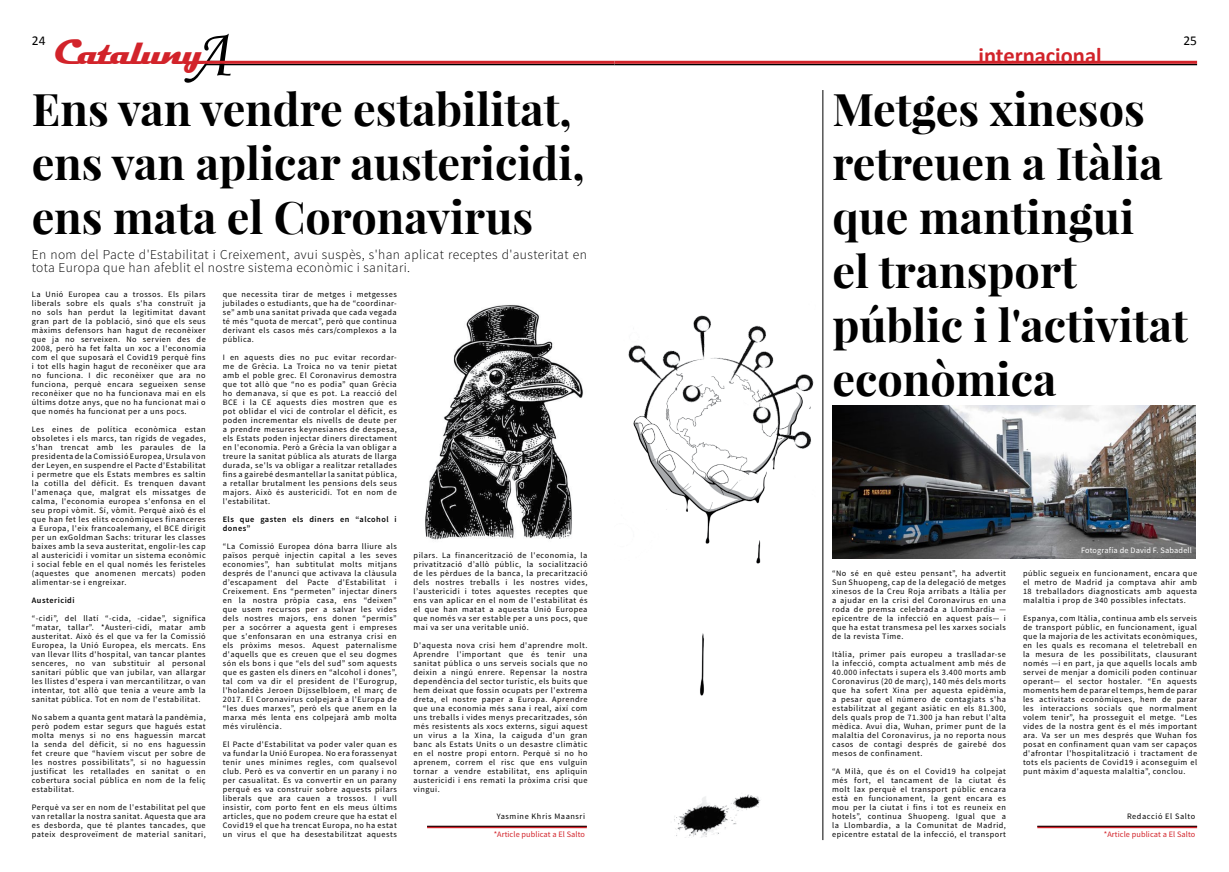
<style>
.page{position:relative;width:1229px;height:872px;background:#fff}
.page>*{position:absolute;margin:0;border:0;box-sizing:border-box;transform-origin:0 0}
.t1{font:700 45px/54px "Playfair Display";color:#000}
.t2{font:700 36px "Magneto";letter-spacing:-.08em;color:#d2232a}
.t3{font:700 22.5px "Calibri";color:#d2232a}
.t4{font:300 13.5px/13.5px "Source Sans Pro";letter-spacing:.03em;color:#000}
.t5{font:13.5px "Calibri";color:#000}
.t6{font:8.25px/9px "Source Sans Pro";letter-spacing:.06em;color:#000;text-align:justify}
.t7{font:600 8.25px/9px "Source Sans Pro";letter-spacing:.06em;color:#000}
.t8{font:8.25px "Source Sans Pro";letter-spacing:.01em;color:#d2232a}
.t9{font:8.25px "Source Sans Pro";letter-spacing:.02em;color:#fff}
.s1{font-family:"Monotype Corsiva";font-weight:400;font-size:67.5px;color:#000}
</style>
<div class="page">
<hr style="left:205px;top:64px;width:409px;height:1px;background:#000">
<hr style="left:197px;top:61px;width:417px;height:3px;background:#d2232a">
<hr style="left:614px;top:64px;width:583px;height:1px;background:#000">
<hr style="left:614px;top:61px;width:583px;height:3px;background:#d2232a">
<hr style="left:427px;top:826px;width:160px;height:2px;background:#d2232a">
<hr style="left:427px;top:826px;width:160px;height:1px;background:#000">
<img style="left:628px;top:315px;width:186px;height:522px">
<hr style="left:1037px;top:826px;width:160px;height:2px;background:#d2232a">
<hr style="left:1037px;top:826px;width:160px;height:1px;background:#000">
<img style="left:832px;top:405px;width:363px;height:153px">
<img style="left:425px;top:305px;width:158px;height:235px">
<hr style="left:822px;top:90px;width:1px;height:750px;background:#000">
<h2 class="t2" style="left:54px;top:31px;width:177px">Cataluny<span class="s1">A</span></h2>
<h1 class="t1" style="left:32px;top:82px;width:554px">Ens van vendre estabilitat, ens van aplicar austericidi, ens mata el Coronavirus</h1>
<h3 class="t5" style="left:32px;top:32px;width:15px">24</h3>
<h3 class="t5" style="left:1183px;top:32px;width:15px">25</h3>
<h3 class="t3" style="left:978px;top:41px;width:125px">internacional</h3>
<h1 class="t1" style="left:832px;top:82px;width:357px">Metges xinesos retreuen a Itàlia que mantingui<br>el transport públic i l'activitat econòmica</h1>
<h3 class="t4" style="left:32px;top:247px;width:557px">En nom del Pacte d'Estabilitat i Creixement, avui suspès, s'han aplicat receptes d'austeritat en tota Europa que han afeblit el nostre sistema econòmic i sanitari.</h3>
<p class="t6" style="left:32px;top:290px;width:175px">La Unió Europea cau a trossos. Els pilars liberals sobre els quals s'ha construït ja no sols han perdut la legitimitat davant gran part de la població, sinó que els seus màxims defensors han hagut de reconèixer que ja no serveixen. No servien des de 2008, però ha fet falta un xoc a l'economia com el que suposarà el Covid19 perquè fins i tot ells hagin hagut de reconèixer que ara no funciona. I dic reconèixer que ara no funciona, perquè encara segueixen sense reconèixer que no ha funcionava mai en els últims dotze anys, que no ha funcionat mai o que només ha funcionat per a uns pocs.</p>
<p class="t6" style="left:32px;top:425px;width:175px">Les eines de política econòmica estan obsoletes i els marcs, tan rígids de vegades, s'han trencat amb les paraules de la presidenta de la Comissió Europea, Ursula von der Leyen, en suspendre el Pacte d'Estabilitat i permetre que els Estats membres es saltin la cotilla del dèficit. Es trenquen davant l'amenaça que, malgrat els missatges de calma, l'economia europea s'enfonsa en el seu propi vòmit. Sí, vòmit. Perquè això és el que han fet les elits econòmiques financeres a Europa, l'eix francoalemany, el BCE dirigit per un exGoldman Sachs: triturar les classes baixes amb la seva austeritat, engolir-les cap al austericidi i vomitar un sistema econòmic i social feble en el qual només les feristeles (aquestes que anomenen mercats) poden alimentar-se i engreixar.</p>
<p class="t7" style="left:32px;top:596px;width:44px">Austericidi</p>
<p class="t6" style="left:32px;top:614px;width:175px">“-cidi”, del llatí “-cida, -cidae”, significa “matar, tallar”. *Austeri-cidi, matar amb austeritat. Això és el que va fer la Comissió Europea, la Unió Europea, els mercats. Ens van llevar llits d'hospital, van tancar plantes senceres, no van substituir al personal sanitari públic que van jubilar, van allargar les llistes d'espera i van mercantilitzar, o van intentar, tot allò que tenia a veure amb la sanitat pública. Tot en nom de l'estabilitat.</p>
<p class="t6" style="left:32px;top:713px;width:175px">No sabem a quanta gent matarà la pandèmia, però podem estar segurs que hagués estat molta menys si no ens haguessin marcat la senda del dèficit, si no ens haguessin fet creure que “havíem viscut per sobre de les nostres possibilitats”, si no haguessin justificat les retallades en sanitat o en cobertura social pública en nom de la feliç estabilitat.</p>
<p class="t6" style="left:32px;top:803px;width:175px">Perquè va ser en nom de l'estabilitat pel que van retallar la nostra sanitat. Aquesta que ara es desborda, que té plantes tancades, que pateix desproveïment de material sanitari,</p>
<p class="t6" style="left:223px;top:290px;width:176px">que necessita tirar de metges i metgesses jubilades o estudiants, que ha de “coordinar&shy;se” amb una sanitat privada que cada vegada té més “quota de mercat”, però que continua derivant els casos més cars/complexos a la pública.</p>
<p class="t6" style="left:223px;top:353px;width:176px">I en aquests dies no puc evitar recordar&shy;me de Grècia. La Troica no va tenir pietat amb el poble grec. El Coronavirus demostra que tot allò que “no es podia” quan Grècia ho demanava, sí que es pot. La reacció del BCE i la CE aquests dies mostren que es pot oblidar el vici de controlar el dèficit, es poden incrementar els nivells de deute per a prendre mesures keynesianes de despesa, els Estats poden injectar diners directament en l'economia. Però a Grècia la van obligar a treure la sanitat pública als aturats de llarga durada, se'ls va obligar a realitzar retallades fins a gairebé desmantellar la sanitat pública, a retallar brutalment les pensions dels seus majors. Això és austericidi. Tot en nom de l'estabilitat.</p>
<p class="t7" style="left:223px;top:515px;width:176px">Els que gasten els diners en “alcohol i dones”</p>
<p class="t6" style="left:223px;top:542px;width:176px">“La Comissió Europea dóna barra lliure als països perquè injectin capital a les seves economies”, han subtitulat molts mitjans després de l'anunci que activava la clàusula d’escapament del Pacte d'Estabilitat i Creixement. Ens “permeten” injectar diners en la nostra pròpia casa, ens “deixen” que usem recursos per a salvar les vides dels nostres majors, ens donen “permís” per a socórrer a aquesta gent i empreses que s'enfonsaran en una estranya crisi en els pròxims mesos. Aquest paternalisme d'aquells que es creuen que el seu dogmes són els bons i que “els del sud” som aquests que es gasten els diners en “alcohol i dones”, tal com va dir el president de l'Eurogrup, l'holandès Jeroen Dijsselbloem, el març de 2017. El Coronavirus colpejarà a l'Europa de “les dues marxes”, però els que anem en la marxa més lenta ens colpejarà amb molta més virulència.</p>
<p class="t6" style="left:223px;top:740px;width:176px">El Pacte d'Estabilitat va poder valer quan es va fundar la Unió Europea. No era forassenyat tenir unes mínimes regles, com qualsevol club. Però es va convertir en un parany i no per casualitat. Es va convertir en un parany perquè es va construir sobre aquests pilars liberals que ara cauen a trossos. I vull insistir, com porto fent en els meus últims articles, que no podem creure que ha estat el Covid19 el que ha trencat Europa, no ha estat un virus el que ha desestabilitzat aquests</p>
<p class="t9" style="left:1081px;top:545px;width:112px">Fotografía de David F. Sabadell</p>
<p class="t6" style="left:414px;top:551px;width:175px">pilars. La financerització de l'economia, la privatització d’allò públic, la socialització de les pèrdues de la banca, la precarització dels nostres treballs i les nostres vides, l’austericidi i totes aquestes receptes que ens van aplicar en el nom de l'estabilitat és el que han matat a aquesta Unió Europea que només va ser estable per a uns pocs, que mai va ser una veritable unió.</p>
<p class="t6" style="left:414px;top:641px;width:175px">D'aquesta nova crisi hem d'aprendre molt.<br>Aprendre l'important que és tenir una sanitat pública o uns serveis socials que no deixin a ningú enrere. Repensar la nostra dependència del sector turístic, els buits que hem deixat que fossin ocupats per l'extrema dreta, el nostre paper a Europa. Aprendre que una economia més sana i real, així com uns treballs i vides menys precaritzades, són més resistents als xocs externs, sigui aquest un virus a la Xina, la caiguda d'un gran banc als Estats Units o un desastre climàtic en el nostre propi entorn. Perquè si no ho aprenem, correm el risc que ens vulguin tornar a vendre estabilitat, ens apliquin austericidi i ens remati la pròxima crisi que vingui.</p>
<p class="t6" style="left:1023px;top:569px;width:176px">públic segueix en funcionament, encara que el metro de Madrid ja comptava ahir amb 18 treballadors diagnosticats amb aquesta malaltia i prop de 340 possibles infectats.</p>
<p class="t6" style="left:1023px;top:614px;width:176px">Espanya, com Itàlia, continua amb els serveis de transport públic, en funcionament, igual que la majoria de les activitats econòmiques, en les quals es recomana el teletreball en la mesura de les possibilitats, clausurant només —i en part, ja que aquells locals amb servei de menjar a domicili poden continuar operant— el sector hostaler. “En aquests moments hem de parar el temps, hem de parar les activitats econòmiques, hem de parar les interaccions socials que normalment volem tenir”, ha prosseguit el metge. “Les vides de la nostra gent és el més important ara. Va ser un mes després que Wuhan fos posat en confinament quan vam ser capaços d'afrontar l'hospitalització i tractament de tots els pacients de Covid19 i aconseguim el punt màxim d'aquesta malaltia”, conclou.</p>
<p class="t6" style="left:832px;top:569px;width:175px">“No sé en què esteu pensant”, ha advertit Sun Shuopeng, cap de la delegació de metges xinesos de la Creu Roja arribats a Itàlia per a ajudar en la crisi del Coronavirus en una roda de premsa celebrada a Llombardia — epicentre de la infecció en aquest país— i que ha estat transmesa pel les xarxes socials de la revista Time.</p>
<p class="t6" style="left:832px;top:650px;width:175px">Itàlia, primer país europeu a traslladar-se la infecció, compta actualment amb més de 40.000 infectats i supera els 3.400 morts amb Coronavirus (20 de març), 140 més dels morts que ha sofert Xina per aquesta epidèmia, a pesar que el número de contagiats s'ha estabilitzat al gegant asiàtic en els 81.300, dels quals prop de 71.300 ja han rebut l'alta mèdica. Avui dia, Wuhan, primer punt de la malaltia del Coronavirus, ja no reporta nous casos de contagi després de gairebé dos mesos de confinament.</p>
<p class="t6" style="left:832px;top:767px;width:175px">“A Milà, que és on el Covid19 ha colpejat més fort, el tancament de la ciutat és molt lax perquè el transport públic encara està en funcionament, la gent encara es mou per la ciutat i fins i tot es reuneix en hotels”, continua Shuopeng. Igual que a la Llombardia, a la Comunitat de Madrid, epicentre estatal de la infecció, el transport</p>
<p class="t6" style="left:1127px;top:812px;width:70px">Redacció El Salto</p>
<p class="t8" style="left:1104px;top:829px;width:93px">*Article publicat a El Salto</p>
<p class="t6" style="left:497px;top:812px;width:90px">Yasmine Khris Maansri</p>
<p class="t8" style="left:494px;top:829px;width:93px">*Article publicat a El Salto</p>
</div>
